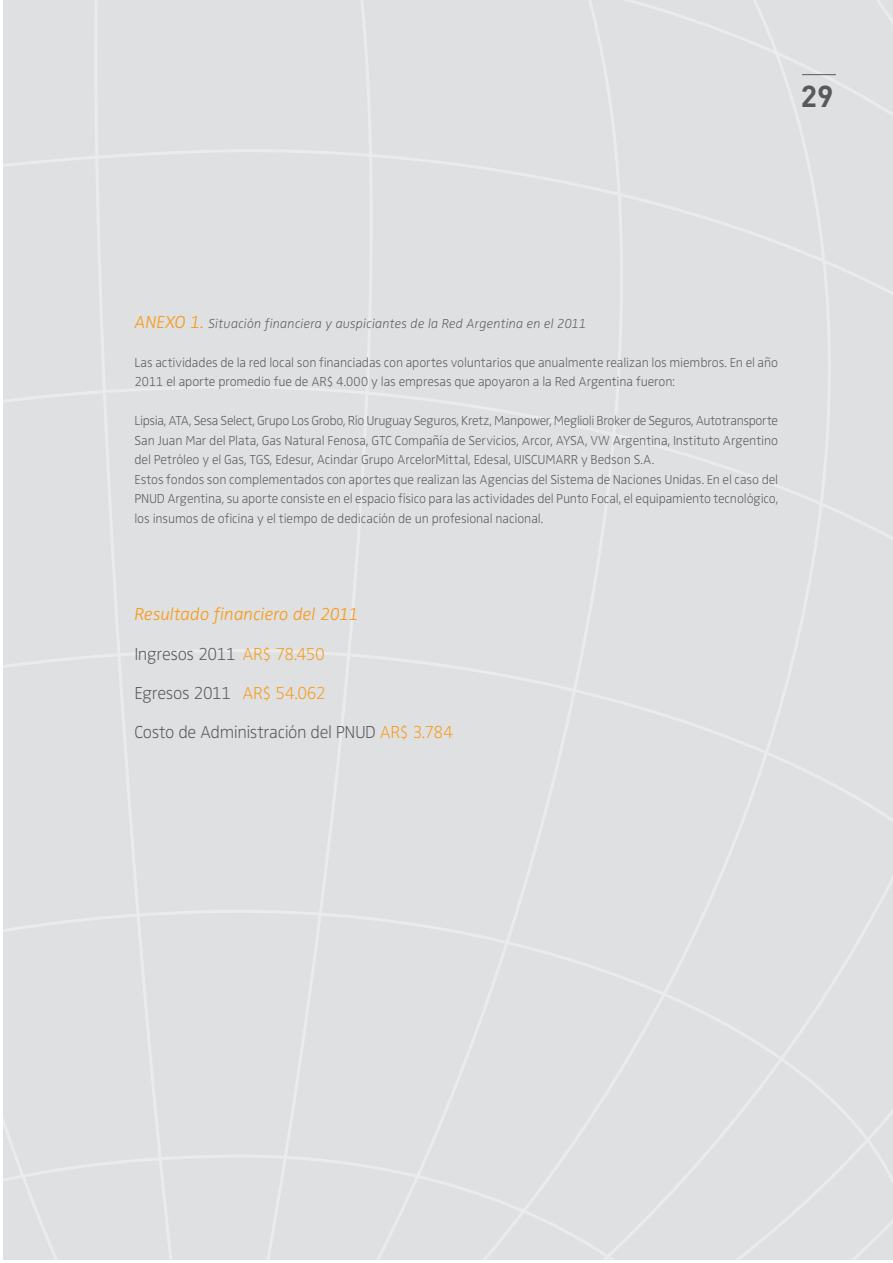
<style>
.page{position:relative;width:893px;height:1263px;background:#fff}
.page>*{position:absolute;margin:0;border:0;box-sizing:border-box;transform-origin:0 0}
.t1{font:700 30px "DIN";color:#58595b}
.t2{font:18px/39px "Zwo w 1";letter-spacing:-.03em;color:#58595b}
.t3{font:18px "Zwo w 2 Italic";color:#f99b1c}
.t4{font:13.5px/19.5px "Zwo w 1";letter-spacing:-.01em;color:#58595b}
.t5{font:13.5px "Zwo Alt w 1 Italic";letter-spacing:.01em;color:#58595b}
.s1{font-family:"Zwo w 2 Italic";font-size:18px;color:#f99b1c}
.s2{color:#f99b1c}
</style>
<div class="page">
<div style="left:3px;top:0;width:890px;height:1260px;background:#dee0e1"></div>
<hr style="left:802px;top:74px;width:34px;height:1px;background:#58595b">
<h1 class="t1" style="left:801px;top:77px;width:34px">29</h1>
<p class="t5" style="left:134px;top:316px;width:454px"><span class="s1">ANEXO 1.</span> Situación financiera y auspiciantes de la Red Argentina en el 2011</p>
<p class="t4" style="left:134px;top:353px;width:645px">Las actividades de la red local son financiadas con aportes voluntarios que anualmente realizan los miembros. En el año<br>2011 el aporte promedio fue de AR$ 4.000 y las empresas que apoyaron a la Red Argentina fueron:</p>
<p class="t4" style="left:134px;top:411px;width:645px">Lipsia, ATA, Sesa Select, Grupo Los Grobo, Río Uruguay Seguros, Kretz, Manpower, Meglioli Broker de Seguros, Autotransporte San Juan Mar del Plata, Gas Natural Fenosa, GTC Compañía de Servicios, Arcor, AYSA, VW Argentina, Instituto Argentino del Petróleo y el Gas, TGS, Edesur, Acindar Grupo ArcelorMittal, Edesal, UISCUMARR y Bedson S.A.<br>Estos fondos son complementados con aportes que realizan las Agencias del Sistema de Naciones Unidas. En el caso del PNUD Argentina, su aporte consiste en el espacio físico para las actividades del Punto Focal, el equipamiento tecnológico, los insumos de oficina y el tiempo de dedicación de un profesional nacional.</p>
<h2 class="t3" style="left:134px;top:604px;width:226px">Resultado financiero del 2011</h2>
<h2 class="t2" style="left:134px;top:634px;width:320px">Ingresos 2011 <span class="s2">AR$ 78.450<br></span>Egresos 2011 <span class="s2">AR$ 54.062<br></span>Costo de Administración del PNUD <span class="s2">AR$ 3.784</span></h2>
</div>
